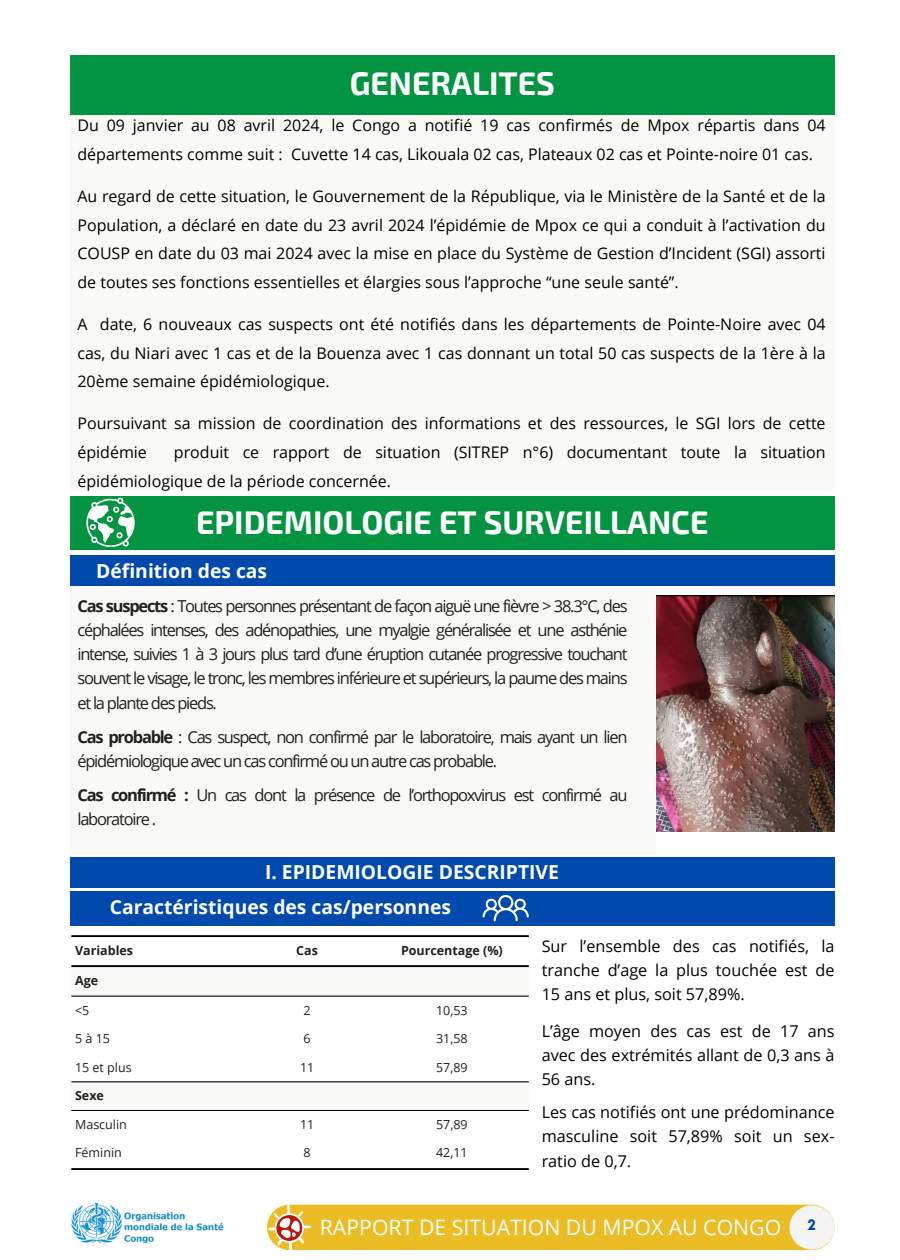
<style>
.page{position:relative;width:900px;height:1260px;background:#fff}
.page>*{position:absolute;margin:0;border:0;box-sizing:border-box;transform-origin:0 0}
.t1{font:700 32px "Exo 2";color:#fff}
.t2{font:21.25px "Open Sans";color:#fff}
.t3{font:700 19.25px "Open Sans";color:#fff}
.t4{font:16.5px/24.2px "Open Sans";letter-spacing:-.075em;color:#22201d}
.t5{font:16.25px/24.2px "Open Sans";color:#000;text-align:justify}
.t6{font:16px/28.8px "Open Sans";color:#000}
.t7{font:700 15.75px "Glacial Indifference";color:#004aad}
.t8{font:12.5px "Open Sans";color:#22201d}
.t9{font:700 12.5px "Open Sans";color:#22201d}
.s1{font-weight:700}
</style>
<div class="page">
<div style="left:70px;top:56px;width:765px;height:59px;background:#039442"></div>
<div style="left:70px;top:115px;width:765px;height:375px;background:#f9f9f8"></div>
<div style="left:70px;top:496px;width:764px;height:54px;background:#039442"></div>
<img style="left:71px;top:1203px;width:153px;height:40px">
<svg style="left:267px;top:1204px;width:568px;height:46px;background:#ecc03a"></svg>
<div style="left:70px;top:556px;width:765px;height:30px;background:#004aad"></div>
<img style="left:656px;top:596px;width:178px;height:236px">
<div style="left:70px;top:857px;width:765px;height:31px;background:#004aad"></div>
<svg style="left:86px;top:498px;width:49px;height:49px"></svg>
<div style="left:70px;top:891px;width:765px;height:34px;background:#004aad"></div>
<svg style="left:483px;top:895px;width:46px;height:26px"></svg>
<div style="left:70px;top:590px;width:585px;height:264px;background:#f9f9f8"></div>
<svg style="left:71px;top:967px;width:458px;height:143px"></svg>
<hr style="left:71px;top:996px;width:458px;height:1px;background:#000">
<hr style="left:71px;top:1081px;width:458px;height:1px;background:#000">
<hr style="left:71px;top:1110px;width:458px;height:1px;background:#000">
<hr style="left:71px;top:935px;width:458px;height:2px;background:#000">
<hr style="left:71px;top:965px;width:458px;height:2px;background:#000">
<hr style="left:71px;top:1168px;width:458px;height:2px;background:#000">
<h1 class="t1" style="left:350px;top:63px;width:207px">GENERALITES</h1>
<p class="t6" style="left:77px;top:111px;width:750px">Du 09 janvier au 08 avril 2024, le Congo a notifié 19 cas confirmés de Mpox répartis dans 04 départements comme suit : Cuvette 14 cas, Likouala 02 cas, Plateaux 02 cas et Pointe-noire 01 cas.</p>
<p class="t6" style="left:77px;top:181px;width:750px;text-align:justify">Au regard de cette situation, le Gouvernement de la République, via le Ministère de la Santé et de la Population, a déclaré en date du 23 avril 2024 l’épidémie de Mpox ce qui a conduit à l’activation du COUSP en date du 03 mai 2024 avec la mise en place du Système de Gestion d’Incident (SGI) assorti de toutes ses fonctions essentielles et élargies sous l’approche “une seule santé”.</p>
<p class="t6" style="left:77px;top:309px;width:750px;text-align:justify">A date, 6 nouveaux cas suspects ont été notifiés dans les départements de Pointe-Noire avec 04 cas, du Niari avec 1 cas et de la Bouenza avec 1 cas donnant un total 50 cas suspects de la 1ère à la 20ème semaine épidémiologique.</p>
<p class="t6" style="left:77px;top:409px;width:750px">Poursuivant sa mission de coordination des informations et des ressources, le SGI lors de cette épidémie</p>
<p class="t6" style="left:174px;top:438px;width:653px">produit ce rapport de situation (SITREP n°6) documentant toute la situation</p>
<p class="t6" style="left:77px;top:466px;width:315px">épidémiologique de la période concernée.</p>
<p class="t1" style="left:196px;top:501px;width:514px">EPIDEMIOLOGIE ET SURVEILLANCE</p>
<p class="t3" style="left:96px;top:557px;width:172px">Définition des cas</p>
<p class="t4" style="left:77px;top:593px;width:552px;text-align:justify"><span class="s1">Cas suspects</span> : Toutes personnes présentant de façon aiguë une fièvre &gt; 38.3°C, des céphalées intenses, des adénopathies, une myalgie généralisée et une asthénie intense, suivies 1 à 3 jours plus tard d’une éruption cutanée progressive touchant souvent le visage, le tronc, les membres inférieure et supérieurs, la paume des mains et la plante des pieds.</p>
<p class="t4" style="left:77px;top:724px;width:552px"><span class="s1">Cas probable</span> : Cas suspect, non confirmé par le laboratoire, mais ayant un lien épidémiologique avec un cas confirmé ou un autre cas probable.</p>
<p class="t4" style="left:77px;top:783px;width:552px"><span class="s1">Cas confirmé :</span> Un cas dont la présence de l’orthopoxvirus est confirmé au laboratoire .</p>
<p class="t3" style="left:265px;top:858px;width:295px">I. EPIDEMIOLOGIE DESCRIPTIVE</p>
<p class="t3" style="left:110px;top:894px;width:343px">Caractéristiques des cas/personnes</p>
<p class="t5" style="left:542px;top:933px;width:294px">Sur l’ensemble des cas notifiés, la tranche d’age la plus touchée est de 15 ans et plus, soit 57,89%.</p>
<p class="t5" style="left:542px;top:1018px;width:294px">L’âge moyen des cas est de 17 ans avec des extrémités allant de 0,3 ans à 56 ans.</p>
<p class="t5" style="left:542px;top:1100px;width:294px">Les cas notifiés ont une prédominance masculine soit 57,89% soit un sex&shy;ratio de 0,7.</p>
<p class="t9" style="left:75px;top:942px;width:60px">Variables</p>
<h4 class="t9" style="left:296px;top:942px;width:23px">Cas</h4>
<p class="t9" style="left:401px;top:942px;width:103px">Pourcentage (%)</p>
<p class="t9" style="left:75px;top:972px;width:25px">Age</p>
<p class="t8" style="left:75px;top:1001px;width:16px">&lt;5</p>
<p class="t8" style="left:304px;top:1001px;width:9px">2</p>
<h2 class="t8" style="left:436px;top:1001px;width:33px">10,53</h2>
<h4 class="t8" style="left:75px;top:1030px;width:36px">5 à 15</h4>
<p class="t8" style="left:304px;top:1030px;width:9px">6</p>
<p class="t8" style="left:436px;top:1030px;width:33px">31,58</p>
<p class="t8" style="left:75px;top:1058px;width:58px">15 et plus</p>
<p class="t8" style="left:300px;top:1058px;width:16px">11</p>
<p class="t8" style="left:436px;top:1058px;width:33px">57,89</p>
<p class="t9" style="left:75px;top:1087px;width:30px">Sexe</p>
<p class="t8" style="left:75px;top:1116px;width:53px">Masculin</p>
<p class="t8" style="left:300px;top:1116px;width:16px">11</p>
<p class="t8" style="left:436px;top:1116px;width:33px">57,89</p>
<p class="t8" style="left:75px;top:1144px;width:48px">Féminin</p>
<p class="t8" style="left:304px;top:1144px;width:9px">8</p>
<p class="t8" style="left:436px;top:1144px;width:33px">42,11</p>
<p class="t2" style="left:320px;top:1212px;width:463px">RAPPORT DE SITUATION DU MPOX AU CONGO</p>
<p class="t7" style="left:808px;top:1215px;width:10px">2</p>
</div>
